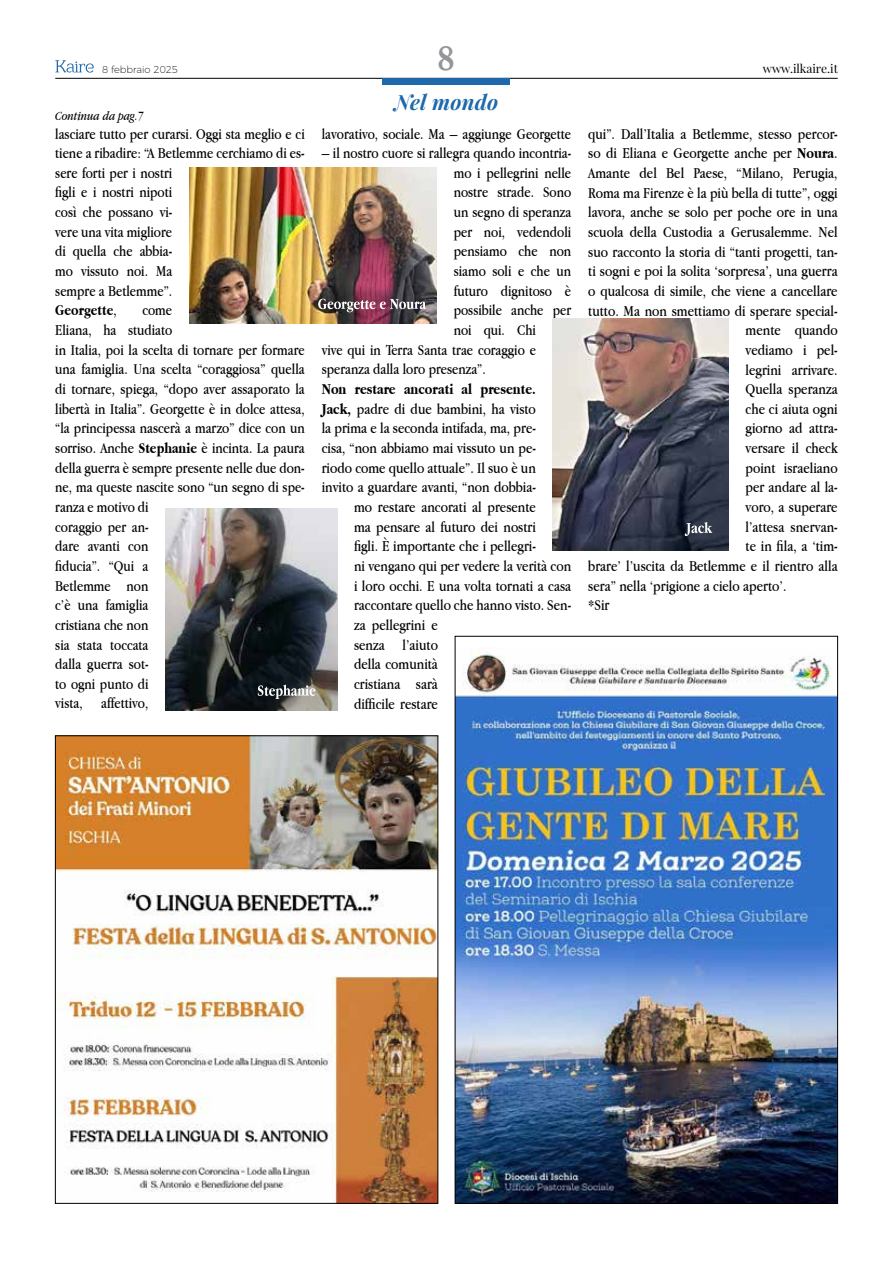
<style>
.page{position:relative;width:893px;height:1263px;background:#fff}
.page>*{position:absolute;margin:0;border:0;box-sizing:border-box;transform-origin:0 0}
.t1{font:700 37.5px "Garamond";color:#949699}
.t2{font:italic 700 21px "Playfair Display";letter-spacing:.01em;color:#1e69ab}
.t3{font:15.75px/19.6px "Apple Garamond";color:#000}
.t4{font:700 15.75px "Apple Garamond";color:#000}
.t5{font:italic 13.05px "Apple Garamond";color:#000}
.t6{font:12px "Playfair Display";color:#000}
.t7{font:200 9.9px "Montserrat";color:#000}
.s1{font-weight:700}
</style>
<div class="page">
<hr style="left:55px;top:78px;width:783px;height:1px;background:#000">
<div style="left:382px;top:78px;width:127px;height:7px;background:#1e69ab"></div>
<svg style="left:55px;top:60px;width:39px;height:13px"></svg>
<img style="left:457px;top:651px;width:379px;height:550px">
<img style="left:57px;top:738px;width:379px;height:463px">
<img style="left:189px;top:167px;width:248px;height:156px">
<img style="left:165px;top:509px;width:172px;height:202px">
<img style="left:553px;top:318px;width:176px;height:233px">
<svg style="left:318px;top:299px;width:108px;height:13px"></svg>
<svg style="left:258px;top:685px;width:57px;height:14px"></svg>
<svg style="left:685px;top:522px;width:27px;height:14px"></svg>
<p class="t7" style="left:102px;top:62px;width:77px">8 febbraio 2025</p>
<p class="t5" style="left:55px;top:108px;width:90px">Continua da pag.7</p>
<p class="t3" style="left:55px;top:123px;width:251px">lasciare tutto per curarsi. Oggi sta meglio e ci tiene a ribadire: “A Betlemme cerchiamo di es&shy;sere forti per i nostri<br>figli e i nostri nipoti<br>così che possano vi-<br>vere una vita migliore<br>di quella che abbia-<br>mo vissuto noi. Ma<br>sempre a Betlemme”.<br><span class="s1">Georgette</span>,</p>
<p class="t3" style="left:55px;top:300px;width:251px;text-indent:87px">come<br>Eliana, ha studiato<br>in Italia, poi la scelta di tornare per formare una famiglia. Una scelta “coraggiosa” quella di tornare, spiega, “dopo aver assaporato la libertà in Italia”. Georgette è in dolce attesa, “la principessa nascerà a marzo” dice con un sorriso. Anche <span class="s1">Stephanie</span> è incinta. La paura della guerra è sempre presente nelle due don&shy;ne, ma queste nascite sono “un segno di spe&shy;ranza e motivo di<br>coraggio per an-<br>dare avanti con<br>fiducia”. “Qui a<br>Betlemme non<br>c’è una famiglia<br>cristiana che non<br>sia stata toccata<br>dalla guerra sot-<br>to ogni punto di<br>vista, affettivo,</p>
<h1 class="t1" style="left:437px;top:36px;width:19px">8</h1>
<h2 class="t2" style="left:394px;top:88px;width:105px">Nel mondo</h2>
<p class="t3" style="left:322px;top:123px;width:251px">lavorativo, sociale. Ma – aggiunge Georgette</p>
<p class="t3" style="left:322px;top:143px;width:251px">– il nostro cuore si rallegra quando incontria-</p>
<p class="t3" style="left:454px;top:163px;width:119px">mo i pellegrini nelle</p>
<p class="t3" style="left:454px;top:182px;width:119px">nostre strade. Sono</p>
<p class="t3" style="left:454px;top:202px;width:119px">un segno di speranza</p>
<p class="t3" style="left:454px;top:222px;width:119px">per noi, vedendoli</p>
<p class="t3" style="left:454px;top:241px;width:119px">pensiamo che non</p>
<p class="t3" style="left:454px;top:261px;width:119px">siamo soli e che un</p>
<p class="t3" style="left:454px;top:281px;width:119px">futuro dignitoso è</p>
<p class="t3" style="left:454px;top:300px;width:119px">possibile anche per</p>
<p class="t3" style="left:454px;top:320px;width:84px">noi qui. Chi</p>
<p class="t3" style="left:322px;top:340px;width:216px">vive qui in Terra Santa trae coraggio e</p>
<p class="t3" style="left:322px;top:359px;width:165px">speranza dalla loro presenza”.</p>
<p class="t4" style="left:322px;top:380px;width:216px">Non restare ancorati al presente.</p>
<p class="t3" style="left:322px;top:398px;width:216px"><span class="s1">Jack,</span> padre di due bambini, ha visto</p>
<p class="t3" style="left:322px;top:418px;width:216px">la prima e la seconda intifada, ma, pre-</p>
<p class="t3" style="left:322px;top:438px;width:216px">cisa, “non abbiamo mai vissuto un pe-</p>
<p class="t3" style="left:322px;top:457px;width:216px">riodo come quello attuale”. Il suo è un</p>
<p class="t3" style="left:322px;top:477px;width:216px">invito a guardare avanti, “non dobbia-</p>
<p class="t3" style="left:354px;top:497px;width:183px">mo restare ancorati al presente</p>
<p class="t3" style="left:354px;top:516px;width:183px">ma pensare al futuro dei nostri</p>
<p class="t3" style="left:354px;top:536px;width:183px">figli. È importante che i pellegri-</p>
<p class="t3" style="left:354px;top:556px;width:219px">ni vengano qui per vedere la verità con</p>
<p class="t3" style="left:354px;top:575px;width:219px">i loro occhi. E una volta tornati a casa</p>
<p class="t3" style="left:354px;top:595px;width:219px">raccontare quello che hanno visto. Sen-</p>
<p class="t3" style="left:354px;top:615px;width:85px">za pellegrini e</p>
<p class="t3" style="left:354px;top:634px;width:85px">senza l’aiuto</p>
<p class="t3" style="left:354px;top:654px;width:85px">della comunità</p>
<p class="t3" style="left:354px;top:674px;width:85px">cristiana sarà</p>
<p class="t3" style="left:354px;top:693px;width:85px">difficile restare</p>
<p class="t6" style="left:763px;top:61px;width:77px">www.ilkaire.it</p>
<p class="t3" style="left:588px;top:123px;width:251px">qui”. Dall’Italia a Betlemme, stesso percor-</p>
<p class="t3" style="left:588px;top:143px;width:251px">so di Eliana e Georgette anche per <span class="s1">Noura</span>.</p>
<p class="t3" style="left:588px;top:163px;width:251px">Amante del Bel Paese, “Milano, Perugia,</p>
<p class="t3" style="left:588px;top:182px;width:251px">Roma ma Firenze è la più bella di tutte”, oggi</p>
<p class="t3" style="left:588px;top:202px;width:251px">lavora, anche se solo per poche ore in una</p>
<p class="t3" style="left:588px;top:222px;width:251px">scuola della Custodia a Gerusalemme. Nel</p>
<p class="t3" style="left:588px;top:241px;width:251px">suo racconto la storia di “tanti progetti, tan-</p>
<p class="t3" style="left:588px;top:261px;width:251px">ti sogni e poi la solita ‘sorpresa’, una guerra</p>
<p class="t3" style="left:588px;top:281px;width:251px">o qualcosa di simile, che viene a cancellare</p>
<p class="t3" style="left:588px;top:300px;width:251px">tutto. Ma non smettiamo di sperare special-</p>
<p class="t3" style="left:746px;top:320px;width:94px">mente quando</p>
<p class="t3" style="left:746px;top:340px;width:94px">vediamo i pel-</p>
<p class="t3" style="left:746px;top:359px;width:94px">legrini arrivare.</p>
<p class="t3" style="left:746px;top:379px;width:94px">Quella speranza</p>
<p class="t3" style="left:746px;top:399px;width:94px">che ci aiuta ogni</p>
<p class="t3" style="left:746px;top:418px;width:94px">giorno ad attra-</p>
<p class="t3" style="left:746px;top:438px;width:94px">versare il check</p>
<p class="t3" style="left:746px;top:458px;width:94px">point israeliano</p>
<p class="t3" style="left:746px;top:477px;width:94px">per andare al la-</p>
<p class="t3" style="left:746px;top:497px;width:94px">voro, a superare</p>
<p class="t3" style="left:746px;top:517px;width:94px">l’attesa snervan-</p>
<p class="t3" style="left:746px;top:536px;width:94px">te in fila, a ‘tim-</p>
<p class="t3" style="left:588px;top:556px;width:251px">brare’ l’uscita da Betlemme e il rientro alla</p>
<p class="t3" style="left:588px;top:575px;width:200px">sera” nella ‘prigione a cielo aperto’.</p>
<p class="t3" style="left:588px;top:595px;width:23px">*Sir</p>
</div>
